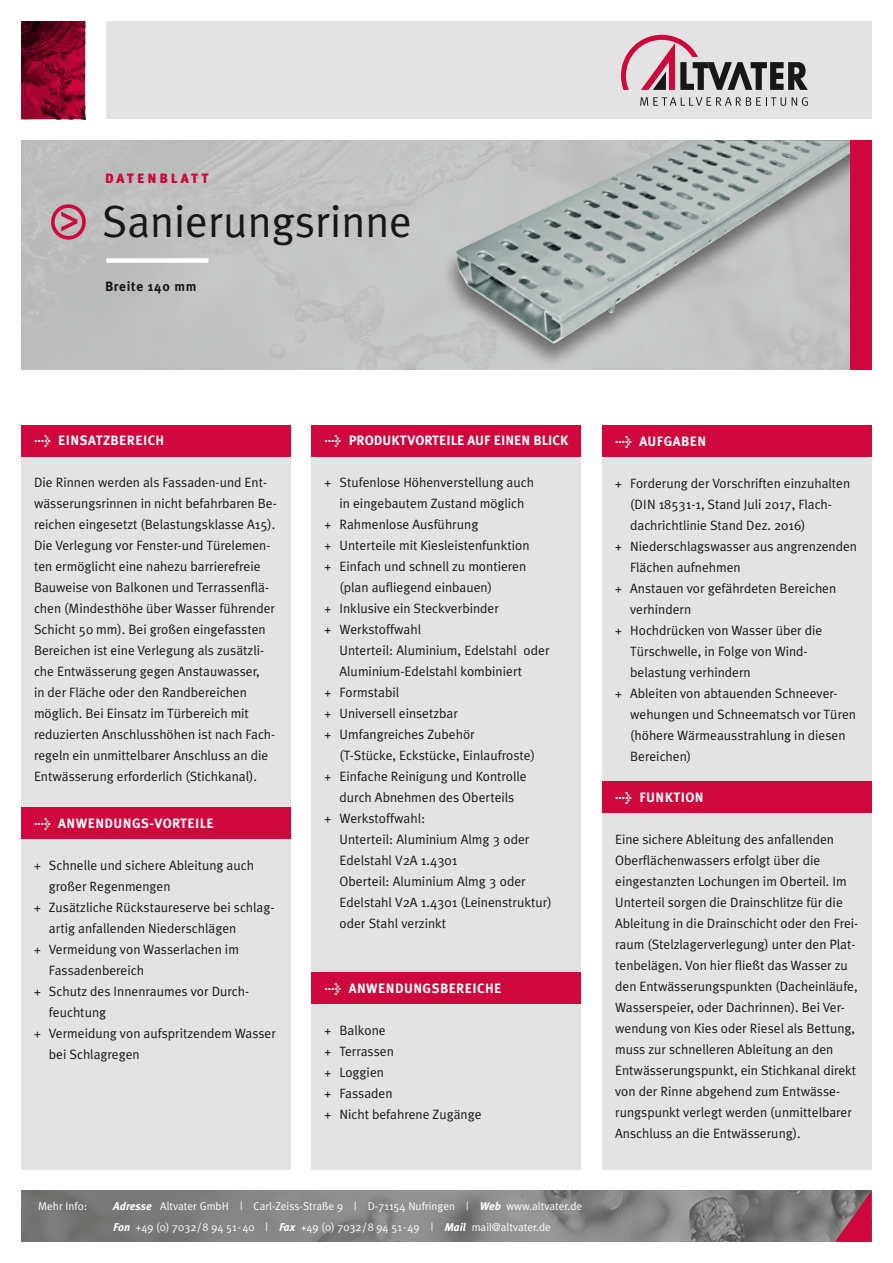
<style>
.page{position:relative;width:893px;height:1263px;background:#fff}
.page>*{position:absolute;margin:0;border:0;box-sizing:border-box;transform-origin:0 0}
.t1{font:45px "Meta Plus Normal";color:#181716}
.t2{font:13.5px/21px "Meta Plus Normal";color:#181716}
.t3{font:700 13.5px "Meta Plus";letter-spacing:.03em;color:#fff}
.t4{font:700 13.5px "Meta Plus";letter-spacing:.005em;color:#fff}
.t5{font:700 13.5px "Meta Plus";letter-spacing:.05em;color:#181716}
.t6{font:900 13.5px "Meta Plus";letter-spacing:.225em;color:#ce073d}
.t7{font:11.25px/21px "Meta Plus Normal";color:#fff}
.s1{font-family:"Meta Plus";font-weight:700;font-style:italic}
</style>
<div class="page">
<div style="left:21px;top:425px;width:270px;height:744px;background:#e3e3e3"></div>
<div style="left:312px;top:425px;width:269px;height:744px;background:#e3e3e3"></div>
<div style="left:602px;top:438px;width:270px;height:731px;background:#e3e3e3"></div>
<img style="left:21px;top:1191px;width:814px;height:51px">
<div style="left:21px;top:140px;width:422px;height:230px;background:#c0c1c1"></div>
<div style="left:443px;top:140px;width:407px;height:230px;background:#181716;opacity:.51"></div>
<img style="left:456px;top:140px;width:394px;height:204px">
<div style="left:106px;top:21px;width:766px;height:98px;background:#e3e3e3"></div>
<svg style="left:621px;top:35px;width:187px;height:55px"></svg>
<svg style="left:640px;top:97px;width:146px;height:9px"></svg>
<svg style="left:792px;top:97px;width:16px;height:9px"></svg>
<div style="left:21px;top:425px;width:270px;height:31px;background:#ce073d"></div>
<div style="left:312px;top:425px;width:269px;height:31px;background:#ce073d"></div>
<div style="left:602px;top:425px;width:270px;height:31px;background:#ce073d"></div>
<div style="left:312px;top:973px;width:269px;height:31px;background:#ce073d"></div>
<div style="left:602px;top:781px;width:270px;height:32px;background:#ce073d"></div>
<div style="left:21px;top:807px;width:270px;height:31px;background:#ce073d"></div>
<div style="left:51px;top:204px;width:35px;height:36px;border:4px solid #ce073d;border-radius:50%"></div>
<svg style="left:61px;top:212px;width:16px;height:19px"></svg>
<div style="left:850px;top:140px;width:22px;height:230px;background:#ce073d"></div>
<div style="left:106px;top:258px;width:102px;height:5px;background:#fff"></div>
<svg style="left:835px;top:1191px;width:37px;height:51px;background:#a23f5a"></svg>
<img style="left:21px;top:21px;width:64px;height:98px">
<p class="t6" style="left:105px;top:171px;width:105px">DATENBLATT</p>
<h1 class="t1" style="left:102px;top:196px;width:311px">Sanierungsrinne</h1>
<p class="t5" style="left:105px;top:279px;width:93px">Breite 140 mm</p>
<p class="t3" style="left:34px;top:433px;width:132px">&gt; EINSATZBEREICH</p>
<p class="t2" style="left:34px;top:472px;width:244px">Die Rinnen werden als Fassaden-und Ent&shy;wässerungsrinnen in nicht befahrbaren Be&shy;reichen eingesetzt (Belastungsklasse A15).<br>Die Verlegung vor Fenster-und Türelemen&shy;ten ermöglicht eine nahezu barrierefreie Bauweise von Balkonen und Terrassenflä&shy;chen (Mindesthöhe über Wasser führender Schicht 50 mm). Bei großen eingefassten Bereichen ist eine Verlegung als zusätzli&shy;che Entwässerung gegen Anstauwasser,<br>in der Fläche oder den Randbereichen möglich. Bei Einsatz im Türbereich mit reduzierten Anschlusshöhen ist nach Fach&shy;regeln ein unmittelbarer Anschluss an die Entwässerung erforderlich (Stichkanal).</p>
<p class="t3" style="left:34px;top:815px;width:181px">&gt; ANWENDUNGS-VORTEILE</p>
<p class="t2" style="left:34px;top:854px;width:222px">+ Schnelle und sichere Ableitung auch</p>
<p class="t2" style="left:49px;top:875px;width:123px">großer Regenmengen</p>
<p class="t2" style="left:34px;top:896px;width:242px">+ Zusätzliche Rückstaureserve bei schlag-</p>
<p class="t2" style="left:49px;top:917px;width:189px">artig anfallenden Niederschlägen</p>
<p class="t2" style="left:34px;top:938px;width:206px">+ Vermeidung von Wasserlachen im</p>
<p class="t2" style="left:49px;top:959px;width:97px">Fassadenbereich</p>
<p class="t2" style="left:34px;top:980px;width:217px">+ Schutz des Innenraumes vor Durch-</p>
<p class="t2" style="left:49px;top:1001px;width:59px">feuchtung</p>
<p class="t2" style="left:34px;top:1022px;width:243px">+ Vermeidung von aufspritzendem Wasser</p>
<p class="t2" style="left:49px;top:1043px;width:92px">bei Schlagregen</p>
<p class="t4" style="left:325px;top:433px;width:245px">&gt; PRODUKTVORTEILE AUF EINEN BLICK</p>
<p class="t2" style="left:325px;top:472px;width:211px">+ Stufenlose Höhenverstellung auch</p>
<p class="t2" style="left:340px;top:493px;width:186px">in eingebautem Zustand möglich</p>
<p class="t2" style="left:325px;top:514px;width:155px">+ Rahmenlose Ausführung</p>
<p class="t2" style="left:325px;top:535px;width:206px">+ Unterteile mit Kiesleistenfunktion</p>
<p class="t2" style="left:325px;top:556px;width:203px">+ Einfach und schnell zu montieren</p>
<p class="t2" style="left:340px;top:577px;width:154px">(plan aufliegend einbauen)</p>
<p class="t2" style="left:325px;top:598px;width:176px">+ Inklusive ein Steckverbinder</p>
<p class="t2" style="left:325px;top:619px;width:98px">+ Werkstoffwahl</p>
<p class="t2" style="left:340px;top:640px;width:211px">Unterteil: Aluminium, Edelstahl oder</p>
<p class="t2" style="left:340px;top:661px;width:184px">Aluminium-Edelstahl kombiniert</p>
<p class="t2" style="left:325px;top:682px;width:76px">+ Formstabil</p>
<p class="t2" style="left:325px;top:703px;width:135px">+ Universell einsetzbar</p>
<p class="t2" style="left:325px;top:724px;width:152px">+ Umfangreiches Zubehör</p>
<p class="t2" style="left:340px;top:745px;width:197px">(T-Stücke, Eckstücke, Einlaufroste)</p>
<p class="t2" style="left:325px;top:766px;width:204px">+ Einfache Reinigung und Kontrolle</p>
<p class="t2" style="left:340px;top:787px;width:176px">durch Abnehmen des Oberteils</p>
<p class="t2" style="left:325px;top:808px;width:102px">+ Werkstoffwahl:</p>
<p class="t2" style="left:340px;top:829px;width:191px">Unterteil: Aluminium Almg 3 oder</p>
<p class="t2" style="left:340px;top:850px;width:119px">Edelstahl V2A 1.4301</p>
<p class="t2" style="left:340px;top:871px;width:188px">Oberteil: Aluminium Almg 3 oder</p>
<p class="t2" style="left:339px;top:892px;width:214px">Edelstahl V2A 1.4301 (Leinenstruktur)</p>
<p class="t2" style="left:339px;top:913px;width:108px">oder Stahl verzinkt</p>
<p class="t3" style="left:325px;top:981px;width:178px">&gt; ANWENDUNGSBEREICHE</p>
<p class="t2" style="left:325px;top:1020px;width:158px">+ Balkone<br>+ Terrassen<br>+ Loggien<br>+ Fassaden<br>+ Nicht befahrene Zugänge</p>
<p class="t7" style="left:38px;top:1195px;width:50px">Mehr Info:</p>
<p class="t7" style="left:113px;top:1195px;width:471px"><span class="s1">Adresse</span> Altvater GmbH | Carl-Zeiss-Straße 9 | D-71154 Nufringen | <span class="s1">Web</span> www.altvater.de<br><span class="s1">Fon</span> +49 (0) 7032/8 94 51-40 | <span class="s1">Fax</span> +49 (0) 7032/8 94 51-49 | <span class="s1">Mail</span> mail@altvater.de</p>
<p class="t3" style="left:615px;top:433px;width:93px">&gt; AUFGABEN</p>
<p class="t2" style="left:615px;top:473px;width:237px">+ Forderung der Vorschriften einzuhalten</p>
<p class="t2" style="left:630px;top:494px;width:203px">(DIN 18531-1, Stand Juli 2017, Flach-</p>
<p class="t2" style="left:630px;top:515px;width:177px">dachrichtlinie Stand Dez. 2016)</p>
<p class="t2" style="left:615px;top:536px;width:243px">+ Niederschlagswasser aus angrenzenden</p>
<p class="t2" style="left:630px;top:557px;width:112px">Flächen aufnehmen</p>
<p class="t2" style="left:615px;top:578px;width:223px">+ Anstauen vor gefährdeten Bereichen</p>
<p class="t2" style="left:630px;top:599px;width:63px">verhindern</p>
<p class="t2" style="left:615px;top:620px;width:209px">+ Hochdrücken von Wasser über die</p>
<p class="t2" style="left:630px;top:641px;width:179px">Türschwelle, in Folge von Wind-</p>
<p class="t2" style="left:630px;top:662px;width:122px">belastung verhindern</p>
<p class="t2" style="left:615px;top:683px;width:224px">+ Ableiten von abtauenden Schneever-</p>
<p class="t2" style="left:630px;top:704px;width:227px">wehungen und Schneematsch vor Türen</p>
<p class="t2" style="left:630px;top:725px;width:217px">(höhere Wärmeausstrahlung in diesen</p>
<p class="t2" style="left:630px;top:746px;width:63px">Bereichen)</p>
<p class="t3" style="left:615px;top:789px;width:90px">&gt; FUNKTION</p>
<p class="t2" style="left:615px;top:828px;width:245px">Eine sichere Ableitung des anfallenden Oberflächenwassers erfolgt über die eingestanzten Lochungen im Oberteil. Im Unterteil sorgen die Drainschlitze für die Ableitung in die Drainschicht oder den Frei&shy;raum (Stelzlagerverlegung) unter den Plat&shy;tenbelägen. Von hier fließt das Wasser zu den Entwässerungspunkten (Dacheinläufe, Wasserspeier, oder Dachrinnen). Bei Ver&shy;wendung von Kies oder Riesel als Bettung, muss zur schnelleren Ableitung an den Entwässerungspunkt, ein Stichkanal direkt von der Rinne abgehend zum Entwässe&shy;rungspunkt verlegt werden (unmittelbarer Anschluss an die Entwässerung).</p>
</div>
